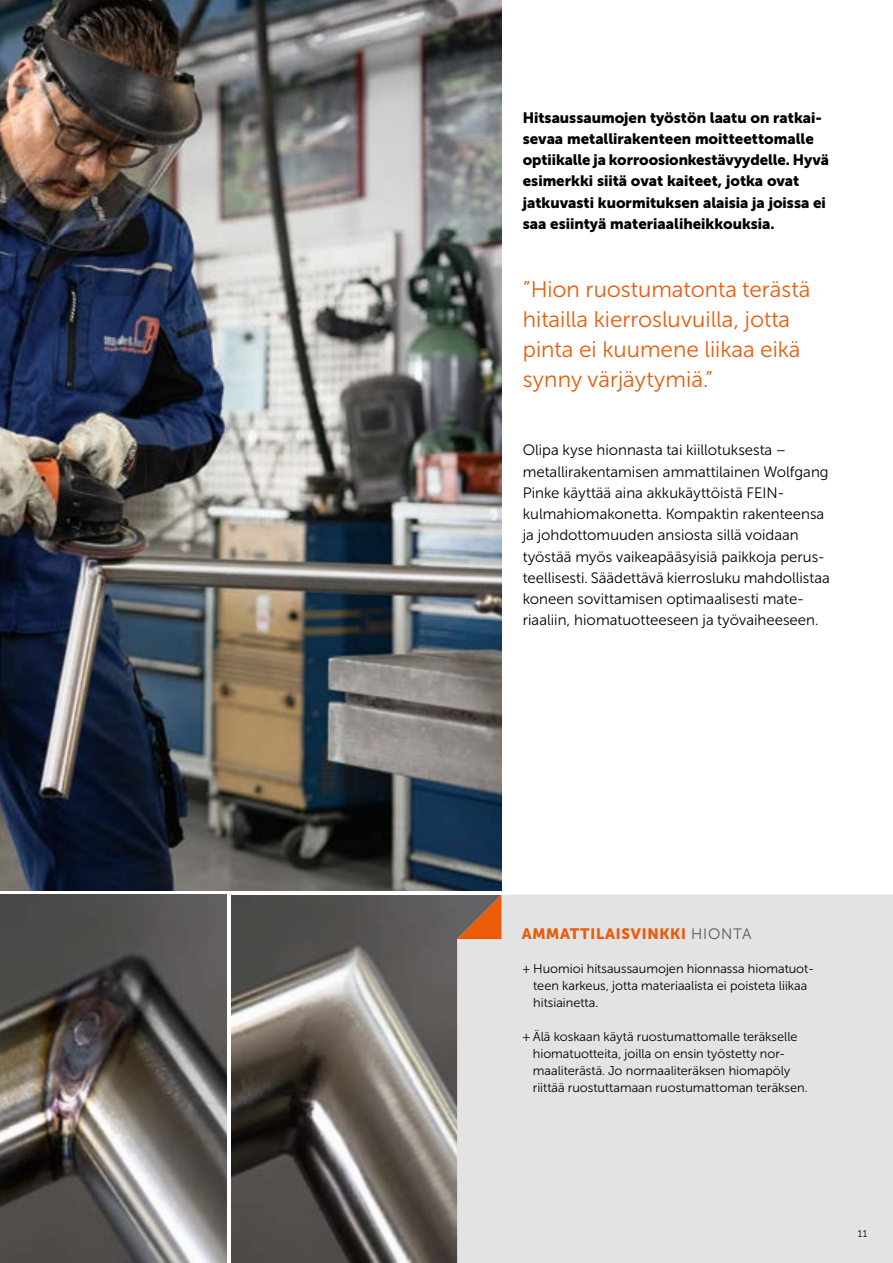
<style>
.page{position:relative;width:893px;height:1263px;background:#fff}
.page>*{position:absolute;margin:0;border:0;box-sizing:border-box;transform-origin:0 0}
.t1{font:300 22.5px/30px "FEIN Corporate";color:#ea5b0a}
.t2{font:300 15px/21.3px "FEIN Corporate";color:#000}
.t3{font:700 15px/21.3px "FEIN Corporate";color:#000}
.t4{font:700 15px "FEIN Corporate";letter-spacing:.05em;color:#ea5b0a}
.t5{font:300 12.75px/17px "FEIN Corporate";color:#000}
.t6{font:300 9.75px "FEIN Corporate";color:#000}
.s1{font-weight:300;color:#575756}
</style>
<div class="page">
<img style="left:231px;top:895px;width:226px;height:368px">
<img style="left:0;top:895px;width:227px;height:368px">
<div style="left:457px;top:895px;width:436px;height:368px;background:#e3e3e3"></div>
<svg style="left:457px;top:895px;width:44px;height:44px;background:#a65f38"></svg>
<img style="left:0;top:0;width:501px;height:890px">
<p class="t3" style="left:523px;top:107px;width:308px">Hitsaussaumojen työstön laatu on ratkai&shy;sevaa metallirakenteen moitteettomalle optiikalle ja korroosionkestävyydelle. Hyvä esimerkki siitä ovat kaiteet, jotka ovat jatkuvasti kuormituksen alaisia ja joissa ei saa esiintyä materiaaliheikkouksia.</p>
<h1 class="t1" style="left:523px;top:275px;width:289px">”Hion ruostumatonta terästä hitailla kierrosluvuilla, jotta pinta ei kuumene liikaa eikä synny värjäytymiä.”</h1>
<p class="t2" style="left:523px;top:440px;width:309px">Olipa kyse hionnasta tai kiillotuksesta – metallirakentamisen ammattilainen Wolfgang Pinke käyttää aina akkukäyttöistä FEIN&shy;kulmahiomakonetta. Kompaktin rakenteensa ja johdottomuuden ansiosta sillä voidaan työstää myös vaikeapääsyisiä paikkoja perus&shy;teellisesti. Säädettävä kierrosluku mahdollistaa koneen sovittamisen optimaalisesti mate&shy;riaaliin, hiomatuotteeseen ja työvaiheeseen.</p>
<p class="t4" style="left:522px;top:925px;width:231px">AMMATTILAISVINKKI <span class="s1">HIONTA</span></p>
<p class="t5" style="left:533px;top:960px;width:282px;text-indent:-10px">+ Huomioi hitsaussaumojen hionnassa hiomatuot&shy;teen karkeus, jotta materiaalista ei poisteta liikaa hitsiainetta.</p>
<p class="t5" style="left:533px;top:1028px;width:276px;text-indent:-10px">+ Älä koskaan käytä ruostumattomalle teräkselle hiomatuotteita, joilla on ensin työstetty nor&shy;maaliterästä. Jo normaaliteräksen hiomapöly riittää ruostuttamaan ruostumattoman teräksen.</p>
<p class="t6" style="left:858px;top:1228px;width:11px">11</p>
</div>
